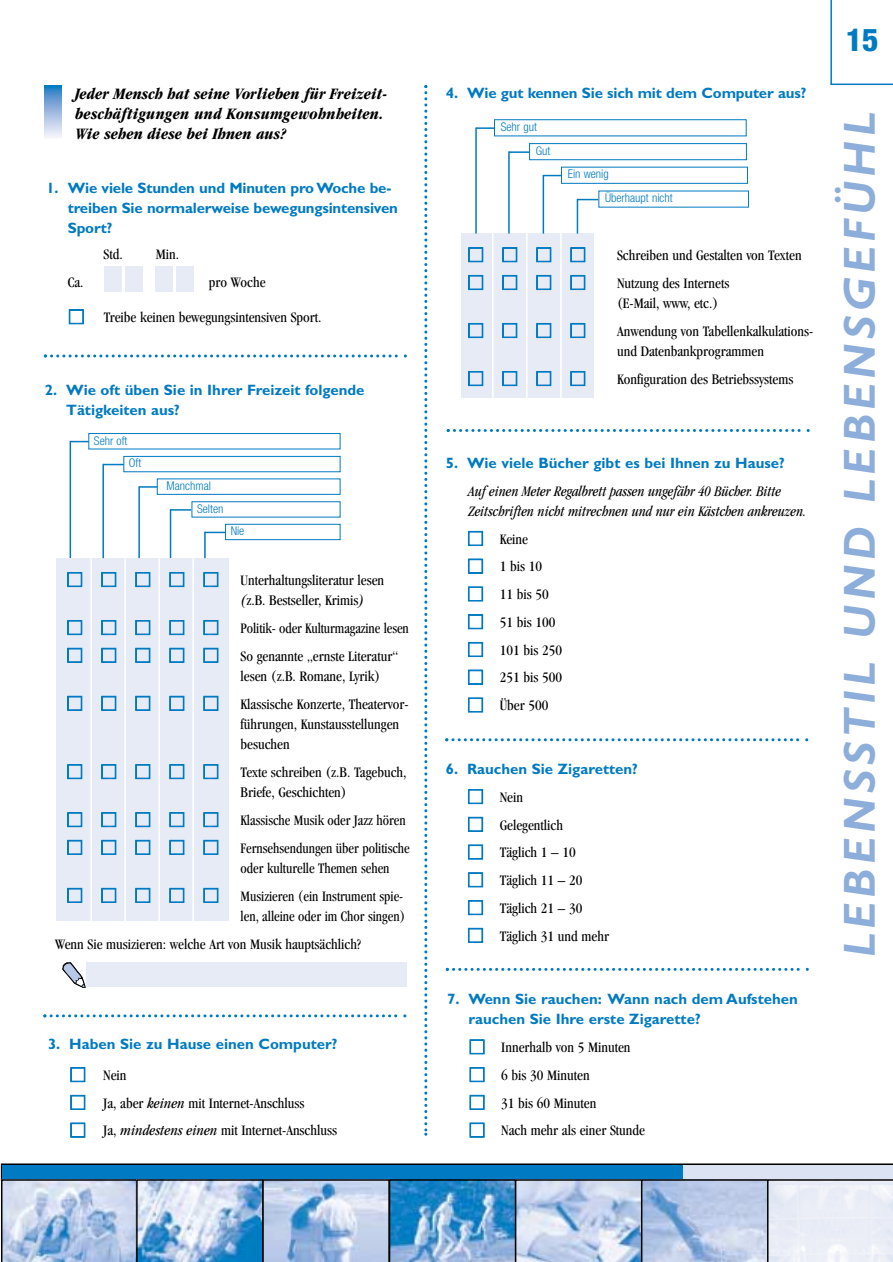
<style>
.page{position:relative;width:893px;height:1262px;background:#fff}
.page>*{position:absolute;margin:0;border:0;box-sizing:border-box;transform-origin:0 0}
.t1{font:italic 700 45px "Gill Sans";letter-spacing:.105em;color:#8dadda}
.t2{font:800 condensed 31.5px "Helvetica Neue";color:#007ac2}
.t3{font:18px "Dingb Nr 2";letter-spacing:.975em;color:#007ac2}
.t4{font:italic 700 condensed 16.5px/20.2px "Garamond";color:#000}
.t5{font:condensed 15px/27.8px "Garamond";color:#000}
.t6{font:700 15px/20.2px "Gill Sans";color:#007ac2}
.t7{font:condensed 15px/27.8px "Garamond";color:#000;scale:.95 1}
.t8{font:italic condensed 15px/20.2px "Garamond";color:#000;scale:.95 1}
.t9{font:300 condensed 12px/23.9px "Helvetica Neue";color:#007ac2}
.s1{font-family:"Dingb Nr 2";font-stretch:normal;font-size:18px;color:#007ac2}
.s2{font-style:italic}
</style>
<div class="page">
<svg style="left:424px;top:85px;width:3px;height:1050px"></svg>
<svg style="left:1px;top:1163px;width:891px;height:98px;background:#a7bfdb"></svg>
<div style="left:56px;top:558px;width:172px;height:363px;background:#e6ebf5"></div>
<hr style="left:124px;top:558px;width:2px;height:364px;background:#fff">
<hr style="left:158px;top:558px;width:2px;height:364px;background:#fff">
<hr style="left:192px;top:558px;width:2px;height:364px;background:#fff">
<hr style="left:90px;top:558px;width:2px;height:364px;background:#fff">
<div style="left:125px;top:266px;width:17px;height:26px;background:#e6ebf5"></div>
<div style="left:155px;top:266px;width:17px;height:26px;background:#e6ebf5"></div>
<div style="left:177px;top:266px;width:17px;height:26px;background:#e6ebf5"></div>
<div style="left:104px;top:266px;width:17px;height:26px;background:#e6ebf5"></div>
<svg style="left:44px;top:354px;width:363px;height:3px"></svg>
<div style="left:88px;top:433px;width:252px;height:16px;border:1px solid #007ac2"></div>
<div style="left:123px;top:456px;width:217px;height:16px;border:1px solid #007ac2"></div>
<svg style="left:104px;top:464px;width:20px;height:1px"></svg>
<svg style="left:71px;top:441px;width:18px;height:1px"></svg>
<div style="left:157px;top:478px;width:183px;height:17px;border:1px solid #007ac2"></div>
<svg style="left:140px;top:486px;width:17px;height:1px"></svg>
<hr style="left:102px;top:464px;width:2px;height:94px;background:#007ac2">
<hr style="left:70px;top:441px;width:1px;height:117px;background:#007ac2">
<svg style="left:171px;top:509px;width:20px;height:1px"></svg>
<hr style="left:170px;top:509px;width:1px;height:49px;background:#007ac2">
<hr style="left:138px;top:486px;width:2px;height:72px;background:#007ac2">
<div style="left:225px;top:524px;width:115px;height:16px;border:1px solid #007ac2"></div>
<hr style="left:205px;top:531px;width:21px;height:2px;background:#007ac2">
<hr style="left:204px;top:532px;width:2px;height:26px;background:#007ac2">
<div style="left:87px;top:962px;width:320px;height:25px;background:#e6ebf5"></div>
<svg style="left:62px;top:962px;width:24px;height:25px"></svg>
<div style="left:461px;top:233px;width:133px;height:164px;background:#e6ebf5"></div>
<hr style="left:492px;top:232px;width:1px;height:169px;background:#fff">
<hr style="left:526px;top:232px;width:1px;height:169px;background:#fff">
<hr style="left:560px;top:232px;width:1px;height:171px;background:#fff">
<div style="left:494px;top:119px;width:252px;height:17px;border:1px solid #007ac2"></div>
<div style="left:529px;top:143px;width:217px;height:17px;border:1px solid #007ac2"></div>
<hr style="left:509px;top:151px;width:20px;height:2px;background:#007ac2">
<svg style="left:476px;top:127px;width:18px;height:2px"></svg>
<div style="left:561px;top:167px;width:187px;height:17px;border:1px solid #007ac2"></div>
<svg style="left:544px;top:175px;width:17px;height:1px"></svg>
<hr style="left:508px;top:151px;width:1px;height:82px;background:#007ac2">
<hr style="left:475px;top:128px;width:2px;height:105px;background:#007ac2">
<svg style="left:578px;top:199px;width:20px;height:1px"></svg>
<hr style="left:576px;top:199px;width:2px;height:34px;background:#007ac2">
<hr style="left:542px;top:175px;width:2px;height:59px;background:#007ac2">
<svg style="left:446px;top:429px;width:363px;height:3px"></svg>
<svg style="left:445px;top:738px;width:363px;height:3px"></svg>
<svg style="left:43px;top:1014px;width:363px;height:3px"></svg>
<svg style="left:446px;top:968px;width:362px;height:2px"></svg>
<div style="left:2px;top:1165px;width:681px;height:14px;background:#007ac2"></div>
<svg style="left:45px;top:86px;width:17px;height:51px"></svg>
<hr style="left:830px;top:84px;width:62px;height:1px;background:#007ac2">
<hr style="left:830px;top:0;width:1px;height:84px;background:#007ac2">
<p class="t4" style="left:75px;top:84px;width:314px">Jeder Mensch hat seine Vorlieben für Freizeit&shy;beschäftigungen und Konsumgewohnheiten.<br>Wie sehen diese bei Ihnen aus?</p>
<p class="t6" style="left:68px;top:179px;width:332px;text-indent:-21px">1. Wie viele Stunden und Minuten pro Woche be&shy;treiben Sie normalerweise bewegungsintensiven<br>Sport?</p>
<p class="t5" style="left:103px;top:242px;width:21px">Std.</p>
<p class="t5" style="left:156px;top:241px;width:25px">Min.</p>
<p class="t5" style="left:68px;top:269px;width:17px">Ca.</p>
<p class="t5" style="left:209px;top:269px;width:58px">pro Woche</p>
<p class="t5" style="left:68px;top:304px;width:255px"><span class="s1">Q</span> Treibe keinen bewegungsintensiven Sport.</p>
<p class="t6" style="left:66px;top:381px;width:300px;text-indent:-21px">2. Wie oft üben Sie in Ihrer Freizeit folgende<br>Tätigkeiten aus?</p>
<p class="t9" style="left:94px;top:429px;width:35px">Sehr oft</p>
<p class="t9" style="left:129px;top:452px;width:14px">Oft</p>
<p class="t9" style="left:197px;top:475px;width:28px;line-height:22.8px;text-indent:-30px">Manchmal<br>Selten</p>
<p class="t9" style="left:231px;top:520px;width:15px">Nie</p>
<p class="t5" style="left:241px;top:571px;width:145px;line-height:20.2px;text-indent:-174px"><span class="s1">Q Q Q Q Q</span> Unterhaltungsliteratur lesen <span class="s2">(</span>z.B. Bestseller, Krimis<span class="s2">)</span></p>
<p class="t7" style="left:66px;top:615px;width:362px"><span class="s1">Q Q Q Q Q</span> Politik- oder Kulturmagazine lesen<br><span class="s1">Q Q Q Q Q</span> So genannte „ernste Literatur“</p>
<p class="t5" style="left:66px;top:663px;width:344px;text-indent:174px">lesen (z.B. Romane, Lyrik)<br><span class="s1">Q Q Q Q Q</span> Klassische Konzerte, Theatervor-</p>
<p class="t5" style="left:241px;top:715px;width:160px;line-height:20.2px">führungen, Kunstausstellungen besuchen</p>
<p class="t5" style="left:241px;top:763px;width:167px;line-height:20.2px;text-indent:-174px"><span class="s1">Q Q Q Q Q</span> Texte schreiben (z.B. Tagebuch,<br>Briefe, Geschichten)</p>
<p class="t7" style="left:66px;top:807px;width:363px"><span class="s1">Q Q Q Q Q</span> Klassische Musik oder Jazz hören<br><span class="s1">Q Q Q Q Q</span> Fernsehsendungen über politische</p>
<p class="t7" style="left:66px;top:855px;width:356px;text-indent:174px">oder kulturelle Themen sehen<br><span class="s1">Q Q Q Q Q</span> Musizieren (ein Instrument spie-</p>
<p class="t7" style="left:55px;top:903px;width:370px;text-indent:186px">len, alleine oder im Chor singen)<br>Wenn Sie musizieren: welche Art von Musik hauptsächlich?</p>
<p class="t6" style="left:48px;top:1035px;width:291px">3. Haben Sie zu Hause einen Computer?</p>
<p class="t5" style="left:70px;top:1062px;width:269px"><span class="s1">Q</span> Nein<br><span class="s1">Q</span> Ja, aber <span class="s2">keinen</span> mit Internet-Anschluss<br><span class="s1">Q</span> Ja, <span class="s2">mindestens einen</span> mit Internet-Anschluss</p>
<p class="t6" style="left:446px;top:84px;width:362px">4. Wie gut kennen Sie sich mit dem Computer aus?</p>
<p class="t9" style="left:535px;top:116px;width:16px;text-indent:-35px">Sehr gut<br>Gut</p>
<p class="t9" style="left:605px;top:163px;width:69px;text-indent:-37px">Ein wenig<br>Überhaupt nicht</p>
<p class="t3" style="left:467px;top:245px;width:120px">QQQQ</p>
<p class="t5" style="left:617px;top:242px;width:186px">Schreiben und Gestalten von Texten</p>
<p class="t3" style="left:467px;top:273px;width:120px">QQQQ</p>
<p class="t5" style="left:617px;top:274px;width:114px;line-height:20.2px">Nutzung des Internets (E-Mail, www, etc.)</p>
<p class="t3" style="left:467px;top:321px;width:120px">QQQQ</p>
<p class="t5" style="left:617px;top:322px;width:198px;line-height:20.2px">Anwendung von Tabellenkalkulations&shy;und Datenbankprogrammen</p>
<p class="t3" style="left:467px;top:369px;width:120px">QQQQ</p>
<p class="t5" style="left:617px;top:366px;width:178px">Konfiguration des Betriebssystems</p>
<p class="t6" style="left:446px;top:454px;width:340px">5. Wie viele Bücher gibt es bei Ihnen zu Hause?</p>
<p class="t8" style="left:468px;top:482px;width:357px">Auf einen Meter Regalbrett passen ungefähr 40 Bücher. Bitte<br>Zeitschriften nicht mitrechnen und nur ein Kästchen ankreuzen.</p>
<p class="t5" style="left:467px;top:526px;width:96px"><span class="s1">Q</span> Keine<br><span class="s1">Q</span> 1 bis 10<br><span class="s1">Q</span> 11 bis 50<br><span class="s1">Q</span> 51 bis 100<br><span class="s1">Q</span> 101 bis 250<br><span class="s1">Q</span> 251 bis 500<br><span class="s1">Q</span> Über 500</p>
<p class="t6" style="left:446px;top:760px;width:194px">6. Rauchen Sie Zigaretten?</p>
<p class="t5" style="left:467px;top:784px;width:143px"><span class="s1">Q</span> Nein<br><span class="s1">Q</span> Gelegentlich<br><span class="s1">Q</span> Täglich 1 – 10<br><span class="s1">Q</span> Täglich 11 – 20<br><span class="s1">Q</span> Täglich 21 – 30<br><span class="s1">Q</span> Täglich 31 und mehr</p>
<p class="t6" style="left:468px;top:990px;width:331px;text-indent:-21px">7. Wenn Sie rauchen: Wann nach dem Aufstehen rauchen Sie Ihre erste Zigarette?</p>
<p class="t5" style="left:469px;top:1034px;width:178px"><span class="s1">Q</span> Innerhalb von 5 Minuten<br><span class="s1">Q</span> 6 bis 30 Minuten<br><span class="s1">Q</span> 31 bis 60 Minuten<br><span class="s1">Q</span> Nach mehr als einer Stunde</p>
<h2 class="t2" style="left:845px;top:29px;width:34px">15</h2>
<h1 class="t1" style="left:844px;top:957px;width:846px;rotate:-90deg">LEBENSSTIL UND LEBENSGEFÜHL</h1>
</div>
